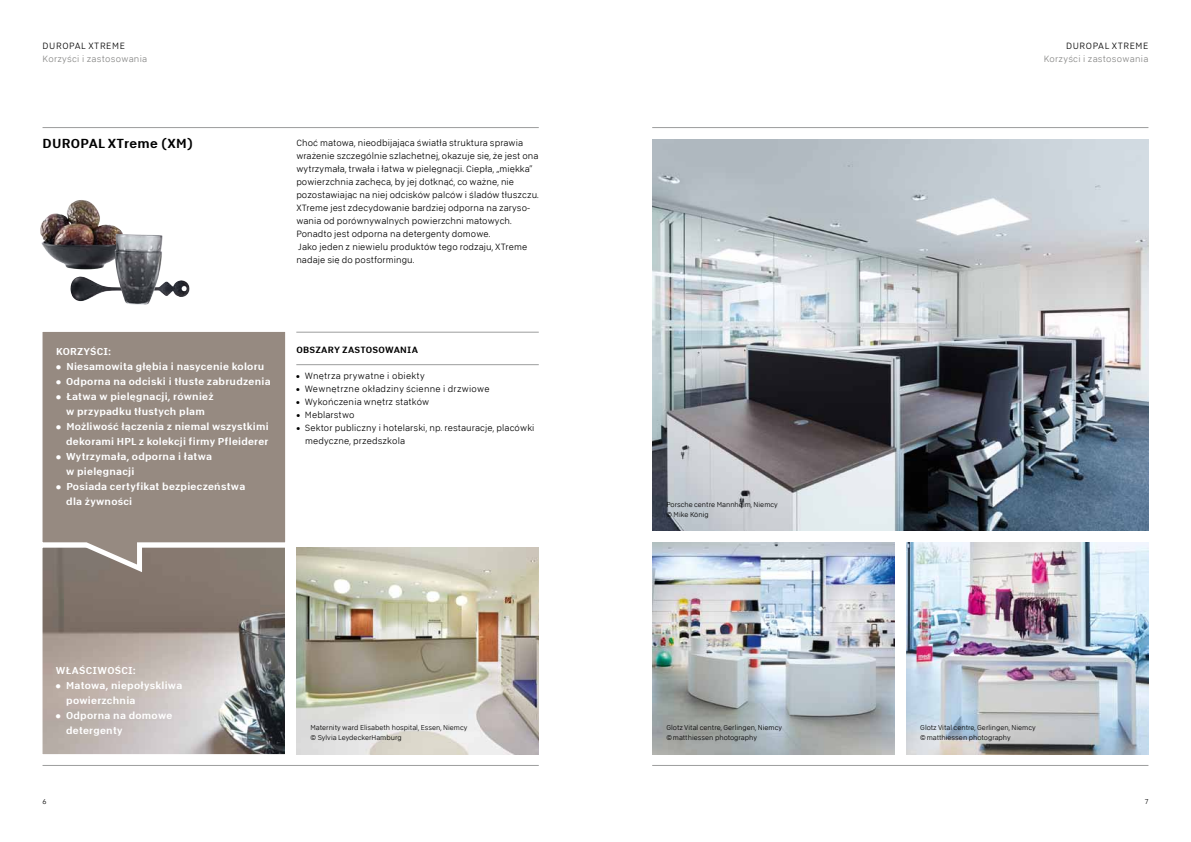
<style>
.page{position:relative;width:1191px;height:842px;background:#fff}
.page>*{position:absolute;margin:0;border:0;box-sizing:border-box;transform-origin:0 0}
.t1{font:13px "Abitare Sans 600 wt";letter-spacing:.025em;color:#000}
.t2{font:10px/15px "Abitare Sans 600 wt";letter-spacing:.025em;color:#fff}
.t3{font:9px/13px "Abitare Sans 150 wt";letter-spacing:.01em;color:#000}
.t4{font:9px "Abitare Sans 150 wt";letter-spacing:.03em;color:#878786}
.t5{font:9px "Abitare Sans 150 wt";letter-spacing:.065em;color:#000}
.t6{font:9px "Abitare Sans 150 wt";letter-spacing:.03em;color:#000}
.t7{font:9px "Abitare Sans 600 wt";letter-spacing:.03em;color:#000}
.t8{font:7px/10px "Abitare Sans 150 wt";color:#000}
</style>
<div class="page">
<img style="left:296px;top:547px;width:243px;height:207px">
<svg style="left:42px;top:576px;width:243px;height:179px;background:#a19994"></svg>
<hr style="left:652px;top:765px;width:496px;height:1px;background:#9c9d9d">
<hr style="left:43px;top:127px;width:496px;height:1px;background:#9c9d9d">
<hr style="left:43px;top:765px;width:496px;height:1px;background:#9c9d9d">
<hr style="left:652px;top:127px;width:496px;height:1px;background:#9c9d9d">
<svg style="left:42px;top:332px;width:244px;height:244px;background:#978b82"></svg>
<hr style="left:296px;top:364px;width:243px;height:1px;background:#9c9d9d">
<hr style="left:296px;top:332px;width:243px;height:1px;background:#9c9d9d">
<img style="left:906px;top:542px;width:242px;height:212px">
<img style="left:652px;top:140px;width:496px;height:391px">
<img style="left:652px;top:542px;width:242px;height:212px">
<img style="left:40px;top:200px;width:83px;height:69px">
<img style="left:70px;top:277px;width:120px;height:25px">
<img style="left:115px;top:234px;width:48px;height:71px">
<p class="t5" style="left:43px;top:41px;width:84px">DUROPAL XTREME</p>
<p class="t4" style="left:43px;top:54px;width:106px">Korzyści i zastosowania</p>
<p class="t5" style="left:1066px;top:41px;width:84px">DUROPAL XTREME</p>
<p class="t4" style="left:1043px;top:54px;width:106px">Korzyści i zastosowania</p>
<h1 class="t1" style="left:43px;top:136px;width:20px">DUROPAL</h1>
<h1 class="t1" style="left:108px;top:136px;width:87px">XTreme (XM)</h1>
<p class="t3" style="left:296px;top:136px;width:244px">Choć matowa, nieodbijająca światła struktura sprawia wrażenie szczególnie szlachetnej, okazuje się, że jest ona wytrzymała, trwała i łatwa w pielęgnacji. Ciepła, „miękka” powierzchnia zachęca, by jej dotknąć, co ważne, nie pozostawiając na niej odcisków palców i śladów tłuszczu.<br>XTreme jest zdecydowanie bardziej odporna na zaryso&shy;wania od porównywalnych powierzchni matowych.<br>Ponadto jest odporna na detergenty domowe.<br>Jako jeden z niewielu produktów tego rodzaju, XTreme nadaje się do postformingu.</p>
<p class="t2" style="left:56px;top:343px;width:56px">KORZYŚCI:</p>
<p class="t2" style="left:56px;top:358px;width:210px">• Niesamowita głębia i nasycenie koloru</p>
<p class="t2" style="left:56px;top:373px;width:216px">• Odporna na odciski i tłuste zabrudzenia</p>
<p class="t2" style="left:56px;top:388px;width:159px;text-align:center">• Łatwa w pielęgnacji, również w przypadku tłustych plam</p>
<p class="t2" style="left:56px;top:418px;width:214px;text-align:right">• Możliwość łączenia z niemal wszystkimi dekorami HPL z kolekcji firmy Pfleiderer</p>
<p class="t2" style="left:66px;top:448px;width:147px;text-indent:-10px">• Wytrzymała, odporna i łatwa w pielęgnacji</p>
<p class="t2" style="left:66px;top:478px;width:181px;text-indent:-10px">• Posiada certyfikat bezpieczeństwa dla żywności</p>
<p class="t7" style="left:296px;top:345px;width:33px">OBSZARY</p>
<p class="t7" style="left:342px;top:345px;width:13px">ZASTOSO</p>
<p class="t7" style="left:385px;top:345px;width:34px">WAN IA</p>
<p class="t6" style="left:296px;top:371px;width:130px">• Wnętrza prywatne i obiekty</p>
<p class="t3" style="left:296px;top:382px;width:195px">• Wewnętrzne okładziny ścienne i drzwiowe</p>
<p class="t3" style="left:296px;top:395px;width:134px">• Wykończenia wnętrz statków</p>
<p class="t3" style="left:296px;top:408px;width:60px">• Meblarstwo</p>
<p class="t3" style="left:305px;top:421px;width:231px;text-indent:-9px">• Sektor publiczny i hotelarski, np. restauracje, placówki medyczne, przedszkola</p>
<p class="t8" style="left:666px;top:499px;width:113px">Porsche centre Mannheim, Niemcy © Mike König</p>
<p class="t2" style="left:56px;top:663px;width:81px">WŁAŚCIWOŚCI:</p>
<p class="t2" style="left:66px;top:678px;width:118px;text-indent:-10px">• Matowa, niepołyskliwa powierzchnia</p>
<p class="t2" style="left:66px;top:708px;width:108px;text-indent:-10px">• Odporna na domowe detergenty</p>
<p class="t8" style="left:43px;top:796px;width:5px">6</p>
<p class="t8" style="left:310px;top:722px;width:158px">Maternity ward Elisabeth hospital, Essen, Niemcy © Sylvia LeydeckerHamburg</p>
<p class="t8" style="left:920px;top:722px;width:117px">Glotz Vital centre, Gerlingen, Niemcy ©matthiessen photography</p>
<p class="t8" style="left:666px;top:722px;width:117px">Glotz Vital centre, Gerlingen, Niemcy ©matthiessen photography</p>
<p class="t8" style="left:673px;top:722px;width:107px;text-indent:-7px">Porsche centre Mannheim, German<br>Mike König</p>
<p class="t8" style="left:1144px;top:796px;width:5px">7</p>
</div>
